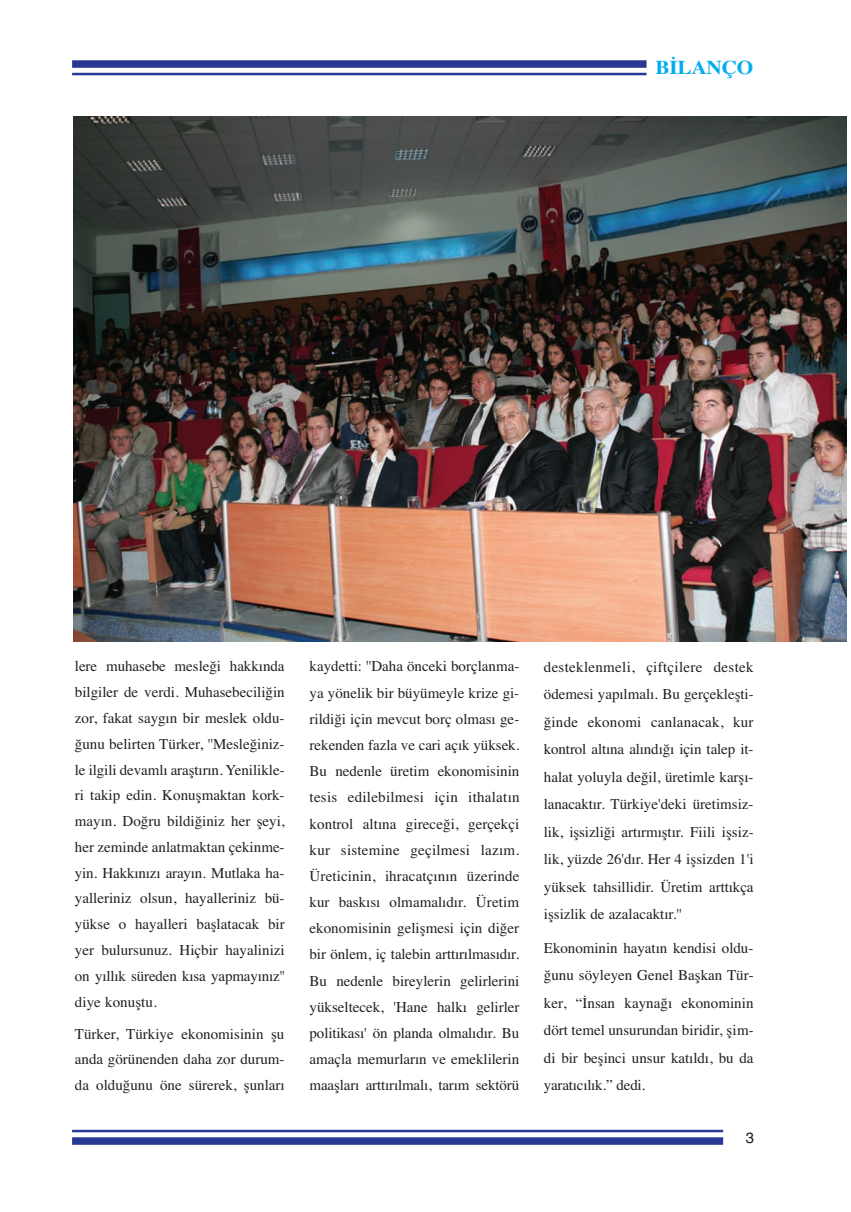
<style>
.page{position:relative;width:851px;height:1212px;background:#fff}
.page>*{position:absolute;margin:0;border:0;box-sizing:border-box;transform-origin:0 0}
.t1{font:700 19.5px "Times TU";letter-spacing:-.01em;color:#00aeef;scale:1.09 1}
.t2{font:15px/26.2px "Times TU";letter-spacing:-.005em;color:#231f20;text-align:justify}
.t3{font:15px "Helvetica TU";color:#231f20}
</style>
<div class="page">
<hr style="left:72px;top:1130px;width:651px;height:2px;background:#273895">
<div style="left:72px;top:1137px;width:651px;height:8px;background:#273895"></div>
<div style="left:72px;top:60px;width:574px;height:8px;background:#273895"></div>
<hr style="left:72px;top:73px;width:574px;height:2px;background:#273895">
<img style="left:73px;top:117px;width:773px;height:525px">
<h1 class="t1" style="left:655px;top:56px;width:91px">BİLANÇO</h1>
<p class="t2" style="left:75px;top:653px;width:211px;line-height:25.8px">lere muhasebe mesleği hakkında bilgiler de verdi. Muhasebeciliğin zor, fakat saygın bir meslek oldu&shy;ğunu belirten Türker, ''Mesleğiniz&shy;le ilgili devamlı araştırın. Yenilikle&shy;ri takip edin. Konuşmaktan kork&shy;mayın. Doğru bildiğiniz her şeyi, her zeminde anlatmaktan çekinme&shy;yin. Hakkınızı arayın. Mutlaka ha&shy;yalleriniz olsun, hayalleriniz bü&shy;yükse o hayalleri başlatacak bir yer bulursunuz. Hiçbir hayalinizi on yıllık süreden kısa yapmayınız'' diye konuştu.</p>
<p class="t2" style="left:75px;top:1020px;width:211px;line-height:25.8px">Türker, Türkiye ekonomisinin şu anda görünenden daha zor durum&shy;da olduğunu öne sürerek, şunları</p>
<p class="t2" style="left:309px;top:653px;width:211px">kaydetti: ''Daha önceki borçlanma&shy;ya yönelik bir büyümeyle krize gi&shy;rildiği için mevcut borç olması ge&shy;rekenden fazla ve cari açık yüksek.<br>Bu nedenle üretim ekonomisinin tesis edilebilmesi için ithalatın kontrol altına gireceği, gerçekçi kur sistemine geçilmesi lazım.<br>Üreticinin, ihracatçının üzerinde kur baskısı olmamalıdır. Üretim ekonomisinin gelişmesi için diğer bir önlem, iç talebin arttırılmasıdır.<br>Bu nedenle bireylerin gelirlerini yükseltecek, 'Hane halkı gelirler politikası' ön planda olmalıdır. Bu amaçla memurların ve emeklilerin maaşları arttırılmalı, tarım sektörü</p>
<p class="t2" style="left:543px;top:653px;width:211px;line-height:27.5px">desteklenmeli, çiftçilere destek ödemesi yapılmalı. Bu gerçekleşti&shy;ğinde ekonomi canlanacak, kur kontrol altına alındığı için talep it&shy;halat yoluyla değil, üretimle karşı&shy;lanacaktır. Türkiye'deki üretimsiz&shy;lik, işsizliği artırmıştır. Fiili işsiz&shy;lik, yüzde 26'dır. Her 4 işsizden 1'i yüksek tahsillidir. Üretim arttıkça işsizlik de azalacaktır.''</p>
<p class="t2" style="left:543px;top:934px;width:211px;line-height:27.5px">Ekonominin hayatın kendisi oldu&shy;ğunu söyleyen Genel Başkan Tür&shy;ker, “İnsan kaynağı ekonominin dört temel unsurundan biridir, şim&shy;di bir beşinci unsur katıldı, bu da yaratıcılık.” dedi.</p>
<p class="t3" style="left:745px;top:1129px;width:10px">3</p>
</div>
